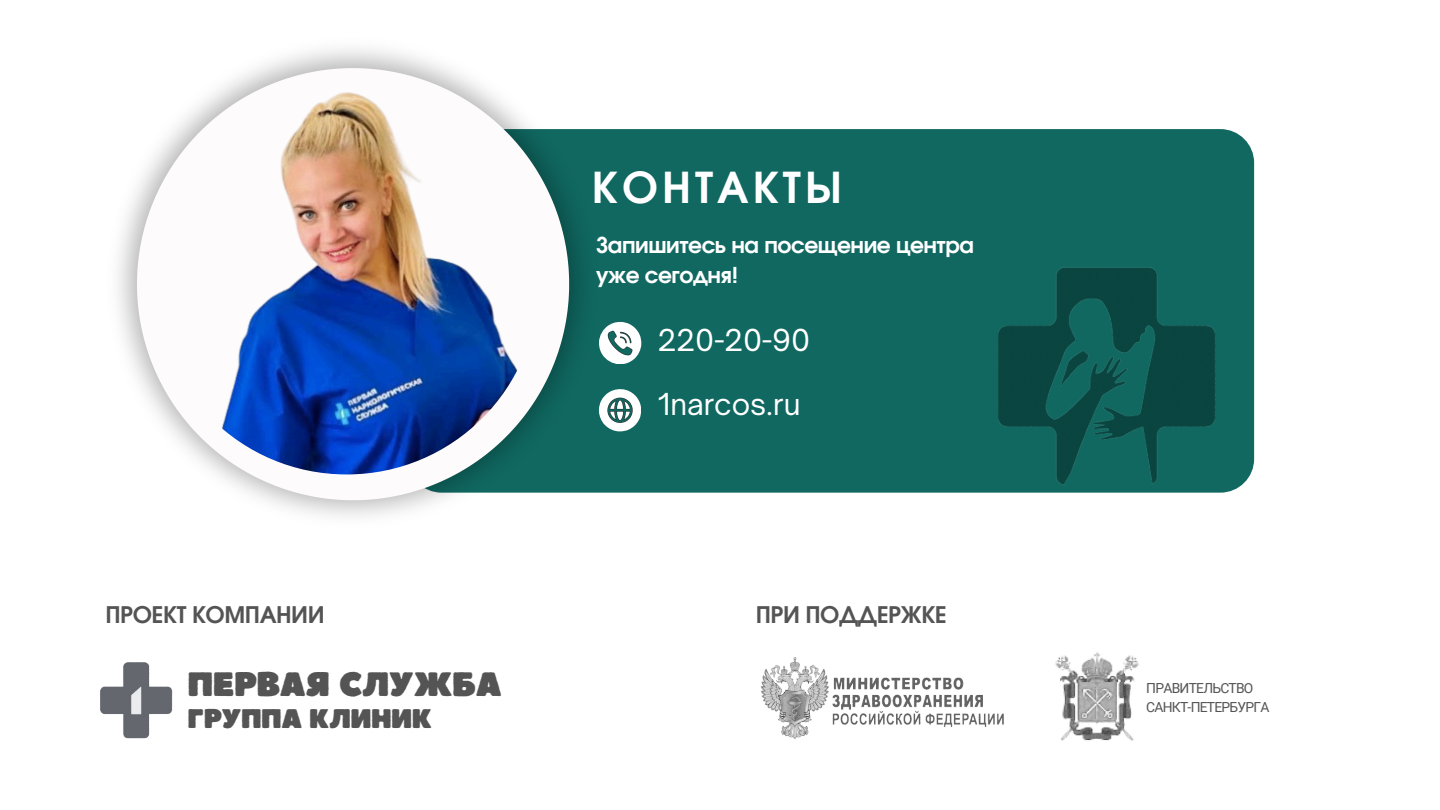
<style>
.page{position:relative;width:1440px;height:810px;background:#fff}
.page>*{position:absolute;margin:0;border:0;box-sizing:border-box;transform-origin:0 0}
.t1{font:700 42.7px "Evolventa";letter-spacing:.095em;color:#fff}
.t2{font:33.8px "Boulder";letter-spacing:-.02em;color:#545454}
.t3{font:29px "Open Sauce One";color:#fff}
.t4{font:27px "Boulder";letter-spacing:-.02em;color:#545454}
.t5{font:700 22.9px "Evolventa";letter-spacing:-.02em;color:#545454}
.t6{font:700 21.9px/30px "Evolventa";letter-spacing:-.02em;color:#fff}
.t7{font:13.9px "Roboto";letter-spacing:-.055em;color:#545454}
</style>
<div class="page">
<div style="left:408px;top:129px;width:846px;height:364px;background:#106861;border-radius:34px"></div>
<svg style="left:599px;top:389px;width:42px;height:42px"></svg>
<svg style="left:599px;top:322px;width:42px;height:42px"></svg>
<img style="left:118px;top:48px;width:481px;height:469px">
<svg style="left:137px;top:68px;width:432px;height:432px"></svg>
<svg style="left:158px;top:89px;width:394px;height:393px"></svg>
<img style="left:155px;top:91px;width:383px;height:383px;border-radius:50%">
<img style="left:935px;top:226px;width:320px;height:267px">
<img style="left:100px;top:662px;width:73px;height:77px">
<img style="left:760px;top:657px;width:244px;height:82px">
<img style="left:1055px;top:652px;width:84px;height:89px">
<h3 class="t1" style="left:592px;top:169px;width:252px">КОНТАКТЫ</h3>
<h3 class="t6" style="left:596px;top:232px;width:380px">Запишитесь на посещение центра уже сегодня!</h3>
<p class="t3" style="left:658px;top:322px;width:154px">220-20-90</p>
<p class="t3" style="left:658px;top:386px;width:144px">1narcos.ru</p>
<h4 class="t5" style="left:105px;top:605px;width:221px">ПРОЕКТ КОМПАНИИ</h4>
<p class="t5" style="left:756px;top:605px;width:193px">ПРИ ПОДДЕРЖКЕ</p>
<p class="t2" style="left:188px;top:663px;width:316px">ПЕРВАЯ СЛУЖБА</p>
<p class="t4" style="left:188px;top:701px;width:246px">ГРУППА КЛИНИК</p>
<h2 class="t7" style="left:1146px;top:680px;width:109px">ПРАВИТЕЛЬСТВО</h2>
<h4 class="t7" style="left:1146px;top:699px;width:125px">САНКТ-ПЕТЕРБУРГА</h4>
</div>
